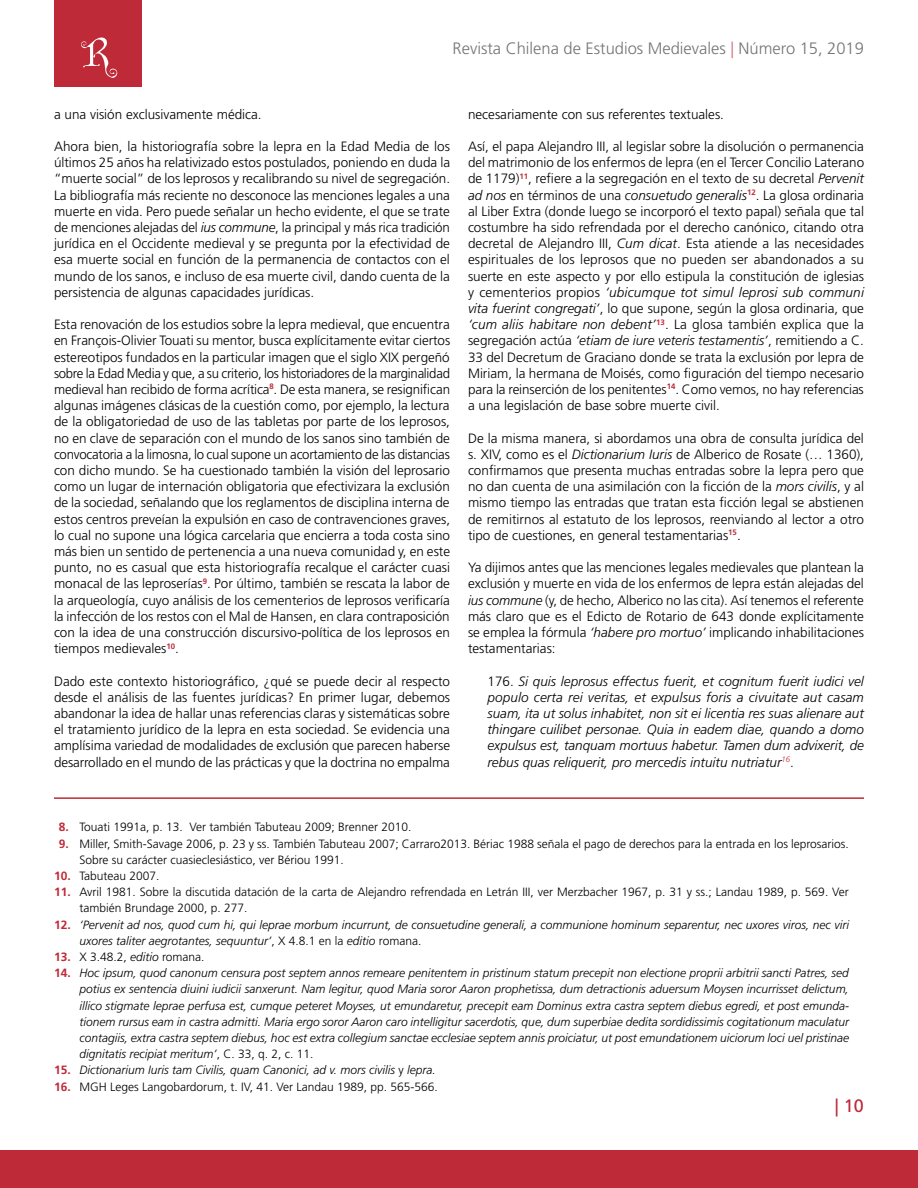
<style>
.page{position:relative;width:918px;height:1188px;background:#fff}
.page>*{position:absolute;margin:0;border:0;box-sizing:border-box;transform-origin:0 0}
.t1{font:18px "Frutiger LT Std";color:#be2a38}
.t2{font:300 16.5px "Frutiger LT Std";color:#757474}
.t3{font:300 13.5px/16.2px "Frutiger LT Std";color:#000;text-align:justify}
.t4{font:italic 300 13.5px/16.2px "Frutiger LT Std";color:#000;text-align:justify}
.t5{font:italic 300 12px/16.2px "Frutiger LT Std";color:#000}
.t6{font:300 12px/16.2px "Frutiger LT Std";color:#000}
.s1{color:#d36e78}
.s2{font-style:italic}
.s3{font-style:normal}
.s4{font-weight:700;color:#be2a38}
.s5{font-weight:700;font-style:normal;color:#be2a38}
</style>
<div class="page">
<div style="left:0;top:1151px;width:918px;height:37px;background:#be2a38"></div>
<div style="left:54px;top:0;width:88px;height:86px;background:#be2a38"></div>
<svg style="left:81px;top:37px;width:37px;height:41px"></svg>
<hr style="left:54px;top:797px;width:810px;height:2px;background:#be2a38">
<p class="t2" style="left:453px;top:39px;width:413px">Revista Chilena de Estudios Medievales <span class="s1">|</span> Número 15, 2019</p>
<p class="t3" style="left:54px;top:106px;width:209px">a una visión exclusivamente médica.</p>
<p class="t3" style="left:54px;top:138px;width:398px">Ahora bien, la historiografía sobre la lepra en la Edad Media de los últimos 25 años ha relativizado estos postulados, poniendo en duda la “muerte social” de los leprosos y recalibrando su nivel de segregación.<br>La bibliografía más reciente no desconoce las menciones legales a una muerte en vida. Pero puede señalar un hecho evidente, el que se trate de menciones alejadas del <span class="s2">ius commune</span>, la principal y más rica tradición jurídica en el Occidente medieval y se pregunta por la efectividad de esa muerte social en función de la permanencia de contactos con el mundo de los sanos, e incluso de esa muerte civil, dando cuenta de la persistencia de algunas capacidades jurídicas.</p>
<p class="t3" style="left:54px;top:317px;width:398px">Esta renovación de los estudios sobre la lepra medieval, que encuentra en François-Olivier Touati su mentor, busca explícitamente evitar ciertos estereotipos fundados en la particular imagen que el siglo XIX pergeñó sobre la Edad Media y que, a su criterio, los historiadores de la marginalidad medieval han recibido de forma acrítica<sup>8</sup>. De esta manera, se resignifican algunas imágenes clásicas de la cuestión como, por ejemplo, la lectura de la obligatoriedad de uso de las tabletas por parte de los leprosos, no en clave de separación con el mundo de los sanos sino también de convocatoria a la limosna, lo cual supone un acortamiento de las distancias con dicho mundo. Se ha cuestionado también la visión del leprosario como un lugar de internación obligatoria que efectivizara la exclusión de la sociedad, señalando que los reglamentos de disciplina interna de estos centros preveían la expulsión en caso de contravenciones graves, lo cual no supone una lógica carcelaria que encierra a toda costa sino más bien un sentido de pertenencia a una nueva comunidad y, en este punto, no es casual que esta historiografía recalque el carácter cuasi monacal de las leproserías<sup>9</sup>. Por último, también se rescata la labor de la arqueología, cuyo análisis de los cementerios de leprosos verificaría la infección de los restos con el Mal de Hansen, en clara contraposición con la idea de una construcción discursivo-política de los leprosos en tiempos medievales<sup>10</sup>.</p>
<p class="t3" style="left:54px;top:673px;width:398px">Dado este contexto historiográfico, ¿qué se puede decir al respecto desde el análisis de las fuentes jurídicas? En primer lugar, debemos abandonar la idea de hallar unas referencias claras y sistemáticas sobre el tratamiento jurídico de la lepra en esta sociedad. Se evidencia una amplísima variedad de modalidades de exclusión que parecen haberse desarrollado en el mundo de las prácticas y que la doctrina no empalma</p>
<p class="t3" style="left:468px;top:106px;width:258px">necesariamente con sus referentes textuales.</p>
<p class="t3" style="left:468px;top:138px;width:398px">Así, el papa Alejandro III, al legislar sobre la disolución o permanencia del matrimonio de los enfermos de lepra (en el Tercer Concilio Laterano de 1179)<sup>11</sup>, refiere a la segregación en el texto de su decretal <span class="s2">Pervenit ad nos</span> en términos de una <span class="s2">consuetudo generalis</span><sup>12</sup>. La glosa ordinaria al Liber Extra (donde luego se incorporó el texto papal) señala que tal costumbre ha sido refrendada por el derecho canónico, citando otra decretal de Alejandro III, <span class="s2">Cum dicat</span>. Esta atiende a las necesidades espirituales de los leprosos que no pueden ser abandonados a su suerte en este aspecto y por ello estipula la constitución de iglesias y cementerios propios <span class="s2">‘ubicumque tot simul leprosi sub communi vita fuerint congregati’</span>, lo que supone, según la glosa ordinaria, que <span class="s2">‘cum aliis habitare non debent’</span><sup>13</sup>. La glosa también explica que la segregación actúa <span class="s2">‘etiam de iure veteris testamentis’</span>, remitiendo a C.<br>33 del Decretum de Graciano donde se trata la exclusión por lepra de Miriam, la hermana de Moisés, como figuración del tiempo necesario para la reinserción de los penitentes<sup>14</sup>. Como vemos, no hay referencias a una legislación de base sobre muerte civil.</p>
<p class="t3" style="left:468px;top:430px;width:398px">De la misma manera, si abordamos una obra de consulta jurídica del s. XIV, como es el <span class="s2">Dictionarium Iuris</span> de Alberico de Rosate (… 1360), confirmamos que presenta muchas entradas sobre la lepra pero que no dan cuenta de una asimilación con la ficción de la <span class="s2">mors civilis</span>, y al mismo tiempo las entradas que tratan esta ficción legal se abstienen de remitirnos al estatuto de los leprosos, reenviando al lector a otro tipo de cuestiones, en general testamentarias<sup>15</sup>.</p>
<p class="t3" style="left:468px;top:560px;width:398px">Ya dijimos antes que las menciones legales medievales que plantean la exclusión y muerte en vida de los enfermos de lepra están alejadas del <span class="s2">ius commune</span> (y, de hecho, Alberico no las cita). Así tenemos el referente más claro que es el Edicto de Rotario de 643 donde explícitamente se emplea la fórmula <span class="s2">‘habere pro mortuo’</span> implicando inhabilitaciones testamentarias:</p>
<p class="t4" style="left:487px;top:673px;width:378px"><span class="s3">176.</span> Si quis leprosus effectus fuerit, et cognitum fuerit iudici vel populo certa rei veritas, et expulsus foris a civuitate aut casam suam, ita ut solus inhabitet, non sit ei licentia res suas alienare aut thingare cuilibet personae. Quia in eadem diae, quando a domo expulsus est, tanquam mortuus habetur. Tamen dum advixerit, de rebus quas reliquerit, pro mercedis intuitu nutriatur<sup>16</sup><span class="s3">.</span></p>
<p class="t6" style="left:59px;top:819px;width:354px"><span class="s4">8.</span> Touati 1991a, p. 13. Ver también Tabuteau 2009; Brenner 2010.</p>
<p class="t6" style="left:80px;top:835px;width:771px;text-indent:-21px"><span class="s4">9.</span> Miller, Smith-Savage 2006, p. 23 y ss. También Tabuteau 2007; Carraro2013. Bériac 1988 señala el pago de derechos para la entrada en los leprosarios.<br>Sobre su carácter cuasieclesiástico, ver Bériou 1991.</p>
<p class="t6" style="left:54px;top:868px;width:107px"><span class="s4">10.</span> Tabuteau 2007.</p>
<p class="t6" style="left:80px;top:884px;width:771px;text-indent:-26px"><span class="s4">11.</span> Avril 1981. Sobre la discutida datación de la carta de Alejandro refrendada en Letrán III, ver Merzbacher 1967, p. 31 y ss.; Landau 1989, p. 569. Ver también Brundage 2000, p. 277.</p>
<p class="t5" style="left:80px;top:916px;width:771px;text-indent:-26px"><span class="s5">12.</span> ‘Pervenit ad nos, quod cum hi, qui leprae morbum incurrunt, de consuetudine generali, a communione hominum separentur, nec uxores viros, nec viri uxores taliter aegrotantes, sequuntur’<span class="s3">, X 4.8.1 en la</span> editio <span class="s3">romana.</span></p>
<p class="t6" style="left:54px;top:949px;width:152px"><span class="s4">13.</span> X 3.48.2, <span class="s2">editio</span> romana.</p>
<p class="t5" style="left:80px;top:965px;width:771px;text-align:justify;text-indent:-26px"><span class="s5">14.</span> Hoc ipsum, quod canonum censura post septem annos remeare penitentem in pristinum statum precepit non electione proprii arbitrii sancti Patres, sed potius ex sentencia diuini iudicii sanxerunt. Nam legitur, quod Maria soror Aaron prophetissa, dum detractionis aduersum Moysen incurrisset delictum, illico stigmate leprae perfusa est, cumque peteret Moyses, ut emundaretur, precepit eam Dominus extra castra septem diebus egredi, et post emunda&shy;tionem rursus eam in castra admitti. Maria ergo soror Aaron caro intelligitur sacerdotis, que, dum superbiae dedita sordidissimis cogitationum maculatur contagiis, extra castra septem diebus, hoc est extra collegium sanctae ecclesiae septem annis proiciatur, ut post emundationem uiciorum loci uel pristinae dignitatis recipiat meritum’<span class="s3">, C. 33, q. 2, c. 11.</span></p>
<p class="t5" style="left:54px;top:1062px;width:383px"><span class="s5">15.</span> Dictionarium Iuris tam Civilis, quam Canonici, ad v. mors civilis <span class="s3">y</span> lepra.</p>
<p class="t6" style="left:54px;top:1078px;width:385px"><span class="s4">16.</span> MGH Leges Langobardorum, t. IV, 41. Ver Landau 1989, pp. 565-566.</p>
<h1 class="t1" style="left:835px;top:1095px;width:31px">| 10</h1>
</div>
